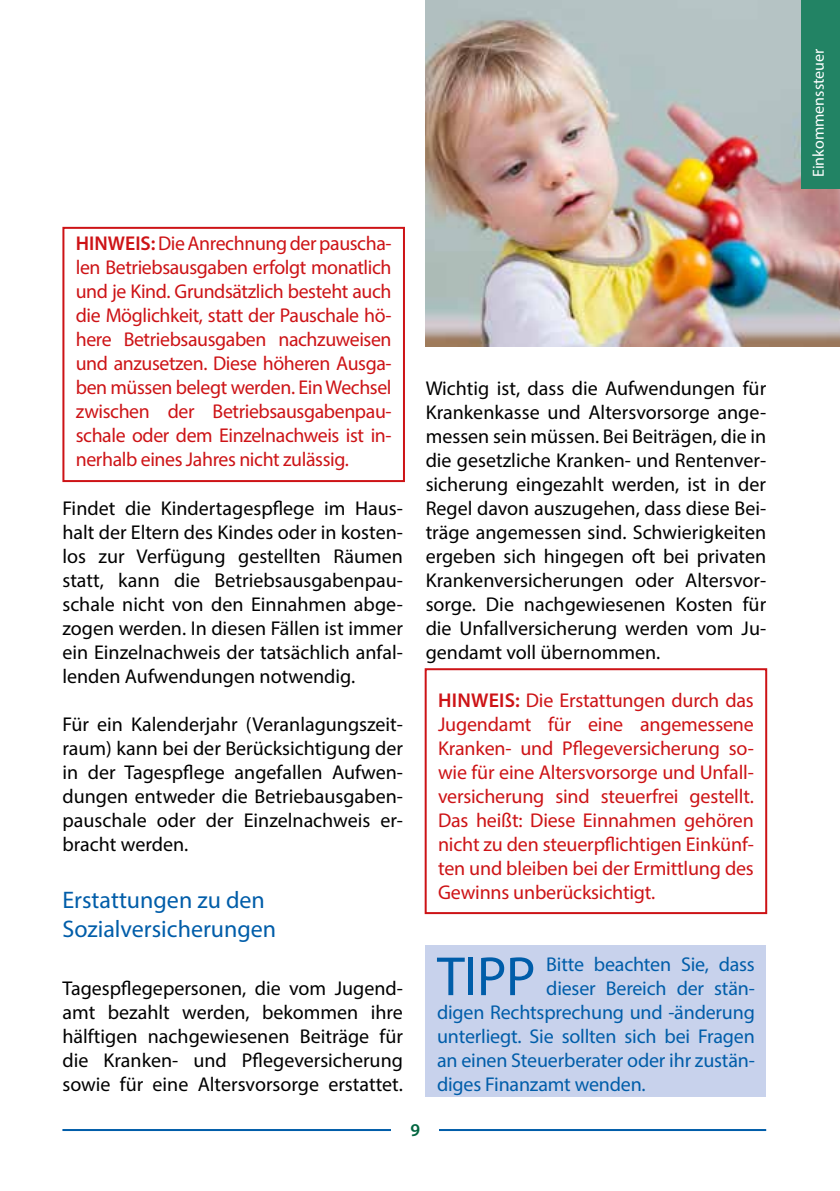
<style>
.page{position:relative;width:840px;height:1191px;background:#fff}
.page>*{position:absolute;margin:0;border:0;box-sizing:border-box;transform-origin:0 0}
.t1{font:55.6px "Myriad Pro";color:#005da9}
.t2{font:24px/28.8px "Myriad Pro";color:#005da9}
.t3{font:20px/24px "Myriad Pro";color:#000;text-align:justify}
.t4{font:20px/24px "Myriad Pro";letter-spacing:-.015em;color:#cd1316;text-align:justify}
.t5{font:20px "Myriad Pro";letter-spacing:-.01em;color:#005da9}
.t6{font:600 18px "Myriad Pro";color:#00653f}
.t7{font:16px "Myriad Pro";color:#fff}
.s1{font-weight:600}
</style>
<div class="page">
<hr style="left:62px;top:1129px;width:703px;height:2px;background:#005da9">
<div style="left:391px;top:1122px;width:48px;height:35px;background:#fff"></div>
<img style="left:425px;top:0;width:414px;height:347px">
<div style="left:62px;top:227px;width:343px;height:255px;border:2px solid #cd1316"></div>
<div style="left:425px;top:945px;width:340px;height:151px;background:#c8d2ec"></div>
<div style="left:801px;top:0;width:38px;height:189px;background:#228364"></div>
<div style="left:424px;top:668px;width:342px;height:246px;border:2px solid #cd1316"></div>
<p class="t4" style="left:76px;top:231px;width:317px"><span class="s1">HINWEIS:</span> Die Anrechnung der pauscha&shy;len Betriebsausgaben erfolgt monatlich und je Kind. Grundsätzlich besteht auch die Möglichkeit, statt der Pauschale hö&shy;here Betriebsausgaben nachzuweisen und anzusetzen. Diese höheren Ausga&shy;ben müssen belegt werden. Ein Wechsel zwischen der Betriebsausgabenpau&shy;schale oder dem Einzelnachweis ist in&shy;nerhalb eines Jahres nicht zulässig.</p>
<p class="t3" style="left:62px;top:496px;width:342px">Findet die Kindertagespflege im Haus&shy;halt der Eltern des Kindes oder in kosten&shy;los zur Verfügung gestellten Räumen statt, kann die Betriebsausgabenpau&shy;schale nicht von den Einnahmen abge&shy;zogen werden. In diesen Fällen ist immer ein Einzelnachweis der tatsächlich anfal&shy;lenden Aufwendungen notwendig.</p>
<p class="t3" style="left:62px;top:712px;width:342px">Für ein Kalenderjahr (Veranlagungszeit&shy;raum) kann bei der Berücksichtigung der in der Tagespflege angefallen Aufwen&shy;dungen entweder die Betriebausgaben&shy;pauschale oder der Einzelnachweis er&shy;bracht werden.</p>
<p class="t2" style="left:62px;top:885px;width:215px">Erstattungen zu den<br>Sozialversicherungen</p>
<p class="t3" style="left:62px;top:976px;width:342px">Tagespflegepersonen, die vom Jugend&shy;amt bezahlt werden, bekommen ihre hälftigen nachgewiesenen Beiträge für die Kranken- und Pflegeversicherung sowie für eine Altersvorsorge erstattet.</p>
<p class="t3" style="left:425px;top:376px;width:342px">Wichtig ist, dass die Aufwendungen für Krankenkasse und Altersvorsorge ange&shy;messen sein müssen. Bei Beiträgen, die in die gesetzliche Kranken- und Rentenver&shy;sicherung eingezahlt werden, ist in der Regel davon auszugehen, dass diese Bei&shy;träge angemessen sind. Schwierigkeiten ergeben sich hingegen oft bei privaten Krankenversicherungen oder Altersvor&shy;sorge. Die nachgewiesenen Kosten für die Unfallversicherung werden vom Ju&shy;gendamt voll übernommen.</p>
<p class="t4" style="left:438px;top:688px;width:317px"><span class="s1">HINWEIS:</span> Die Erstattungen durch das Jugendamt für eine angemessene Kranken- und Pflegeversicherung so&shy;wie für eine Altersvorsorge und Unfall&shy;versicherung sind steuerfrei gestellt.<br>Das heißt: Diese Einnahmen gehören nicht zu den steuerpflichtigen Einkünf&shy;ten und bleiben bei der Ermittlung des Gewinns unberücksichtigt.</p>
<h1 class="t1" style="left:437px;top:942px;width:100px">TIPP</h1>
<p class="t5" style="left:546px;top:952px;width:210px">Bitte beachten Sie, dass</p>
<p class="t5" style="left:546px;top:976px;width:210px">dieser Bereich der stän-</p>
<p class="t5" style="left:437px;top:1000px;width:319px">digen Rechtsprechung und -änderung</p>
<p class="t5" style="left:437px;top:1024px;width:319px">unterliegt. Sie sollten sich bei Fragen</p>
<p class="t5" style="left:437px;top:1048px;width:319px">an einen Steuerberater oder ihr zustän-</p>
<p class="t5" style="left:437px;top:1072px;width:210px">diges Finanzamt wenden.</p>
<p class="t6" style="left:410px;top:1118px;width:11px">9</p>
<p class="t7" style="left:808px;top:177px;width:130px;rotate:-90deg">Einkommenssteuer</p>
</div>
